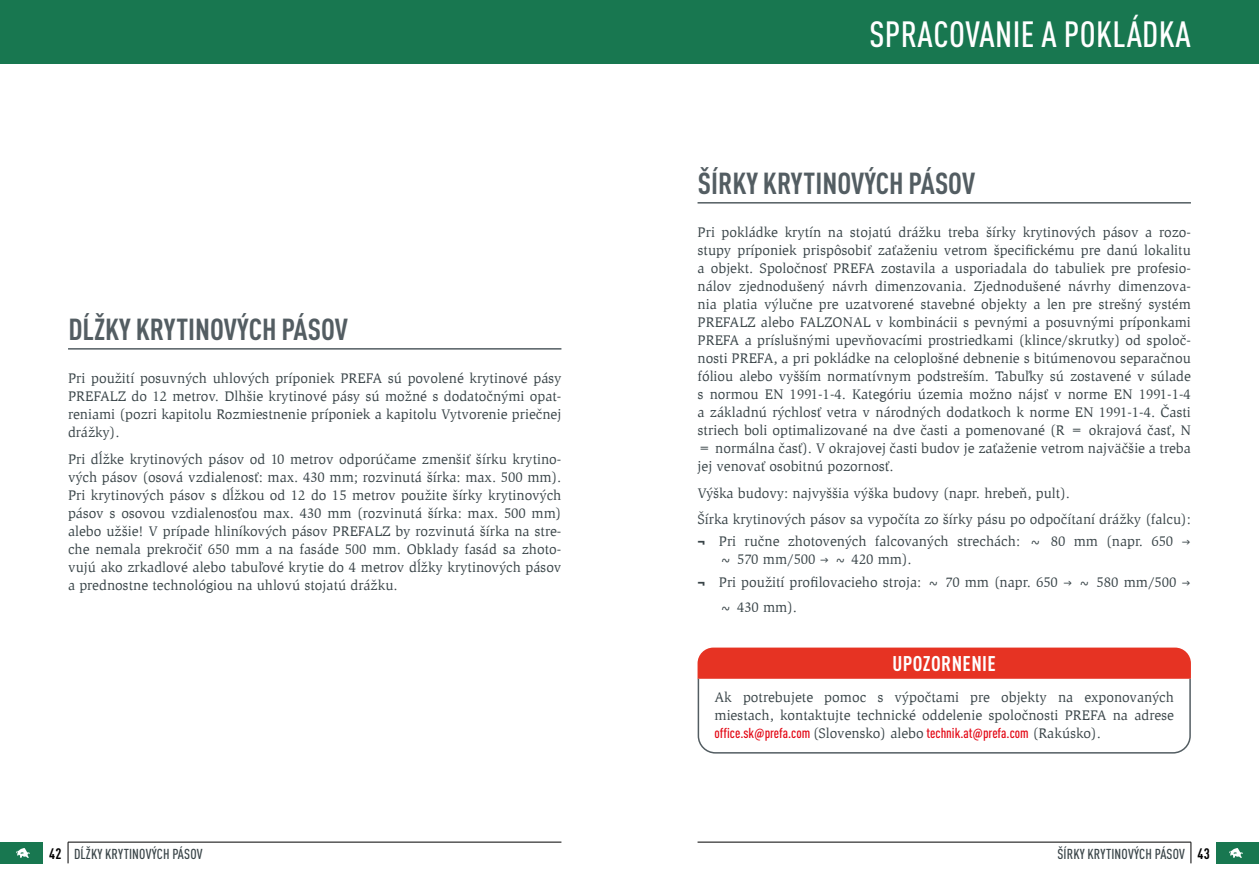
<style>
.page{position:relative;width:1259px;height:893px;background:#fff}
.page>*{position:absolute;margin:0;border:0;box-sizing:border-box;transform-origin:0 0}
.t1{font:500 condensed 36px "DIN Pro";letter-spacing:.01em;color:#fff}
.t2{font:700 condensed 30px "DIN Pro";color:#535d62}
.t3{font:700 condensed 21px "DIN Pro";letter-spacing:.02em;color:#fff}
.t4{font:14.25px/18px "Slimbach Pro";color:#394448;text-align:justify}
.t5{font:500 condensed 14.25px "DIN Pro";color:#e30613}
.t6{font:500 condensed 14.25px "DIN Pro";letter-spacing:.01em;color:#394448}
.s1{font-family:"DIN Pro";font-weight:700}
.s2{font-size:13.5px}
.s3{font-family:"Slimbach Pro";font-weight:400;font-stretch:normal;color:#394448}
.s4{font-weight:700;font-size:15px;color:#000}
</style>
<div class="page">
<div style="left:0;top:0;width:1259px;height:64px;background:#187750"></div>
<div style="left:1216px;top:842px;width:43px;height:21px;background:#187750"></div>
<hr style="left:697px;top:842px;width:494px;height:1px;background:#000">
<svg style="left:1190px;top:842px;width:1px;height:21px"></svg>
<svg style="left:1229px;top:848px;width:13px;height:10px"></svg>
<div style="left:0;top:842px;width:43px;height:21px;background:#187750"></div>
<hr style="left:68px;top:842px;width:493px;height:1px;background:#000">
<svg style="left:68px;top:842px;width:1px;height:21px"></svg>
<svg style="left:16px;top:848px;width:14px;height:10px"></svg>
<hr style="left:697px;top:202px;width:494px;height:2px;background:#535d62">
<svg style="left:697px;top:648px;width:494px;height:106px"></svg>
<hr style="left:68px;top:348px;width:493px;height:2px;background:#535d62">
<h2 class="t2" style="left:68px;top:306px;width:281px">DĹŽKY KRYTINOVÝCH PÁSOV</h2>
<p class="t4" style="left:68px;top:369px;width:495px">Pri použití posuvných uhlových príponiek PREFA sú povolené krytinové pásy PREFALZ do 12 metrov. Dlhšie krytinové pásy sú možné s dodatočnými opat&shy;reniami (pozri kapitolu Rozmiestnenie príponiek a kapitolu Vytvorenie priečnej drážky).</p>
<p class="t4" style="left:68px;top:450px;width:495px">Pri dĺžke krytinových pásov od 10 metrov odporúčame zmenšiť šírku krytino&shy;vých pásov (osová vzdialenosť: max. 430 mm; rozvinutá šírka: max. 500 mm).<br>Pri krytinových pásov s dĺžkou od 12 do 15 metrov použite šírky krytinových pásov s osovou vzdialenosťou max. 430 mm (rozvinutá šírka: max. 500 mm) alebo užšie! V prípade hliníkových pásov PREFALZ by rozvinutá šírka na stre&shy;che nemala prekročiť 650 mm a na fasáde 500 mm. Obklady fasád sa zhoto&shy;vujú ako zrkadlové alebo tabuľové krytie do 4 metrov dĺžky krytinových pásov a prednostne technológiou na uhlovú stojatú drážku.</p>
<h1 class="t1" style="left:869px;top:7px;width:323px">SPRACOVANIE A POKLÁDKA</h1>
<h2 class="t2" style="left:698px;top:160px;width:279px">ŠÍRKY KRYTINOVÝCH PÁSOV</h2>
<p class="t4" style="left:697px;top:223px;width:495px">Pri pokládke krytín na stojatú drážku treba šírky krytinových pásov a rozo&shy;stupy príponiek prispôsobiť zaťaženiu vetrom špecifickému pre danú lokalitu a objekt. Spoločnosť PREFA zostavila a usporiadala do tabuliek pre profesio&shy;nálov zjednodušený návrh dimenzovania. Zjednodušené návrhy dimenzova&shy;nia platia výlučne pre uzatvorené stavebné objekty a len pre strešný systém PREFALZ alebo FALZONAL v kombinácii s pevnými a posuvnými príponkami PREFA a príslušnými upevňovacími prostriedkami (klince/skrutky) od spoloč&shy;nosti PREFA, a pri pokládke na celoplošné debnenie s bitúmenovou separačnou fóliou alebo vyšším normatívnym podstreším. Tabuľky sú zostavené v súlade s normou EN 1991-1-4. Kategóriu územia možno nájsť v norme EN 1991-1-4 a základnú rýchlosť vetra v národných dodatkoch k norme EN 1991-1-4. Časti striech boli optimalizované na dve časti a pomenované (R = okrajová časť, N = normálna časť). V okrajovej časti budov je zaťaženie vetrom najväčšie a treba jej venovať osobitnú pozornosť.</p>
<p class="t4" style="left:697px;top:479px;width:495px;line-height:26.5px">Výška budovy: najvyššia výška budovy (napr. hrebeň, pult).<br>Šírka krytinových pásov sa vypočíta zo šírky pásu po odpočítaní drážky (falcu):</p>
<p class="t4" style="left:719px;top:532px;width:456px;text-indent:-21px"><span class="s1">¬</span> Pri ručne zhotovených falcovaných strechách: ~ 80 mm (napr. 650 ~ 570 mm/500 ~ 420 mm).</p>
<p class="t4" style="left:697px;top:573px;width:362px"><span class="s1">¬</span> Pri použití profilovacieho stroja: ~ 70 mm (napr. 650</p>
<p class="t4" style="left:1077px;top:573px;width:100px">~ 580 mm/500</p>
<p class="t4" style="left:719px;top:598px;width:80px">~ 430 mm).</p>
<h3 class="t3" style="left:892px;top:648px;width:105px">UPOZORNENIE</h3>
<p class="t4" style="left:714px;top:688px;width:461px">Ak potrebujete pomoc s výpočtami pre objekty na exponovaných miestach, kontaktujte technické oddelenie spoločnosti PREFA na adrese</p>
<p class="t5" style="left:714px;top:722px;width:388px">office.sk<span class="s2">@</span>prefa.com <span class="s3">(Slovensko) alebo</span> technik.at<span class="s2">@</span>prefa.com <span class="s3">(Rakúsko).</span></p>
<p class="t6" style="left:49px;top:843px;width:155px"><span class="s4">42</span> Dĺžky krytin ovýc h pásov</p>
<p class="t6" style="left:1057px;top:843px;width:154px">Šírky krytin ovýc h pásov <span class="s4">43</span></p>
</div>
